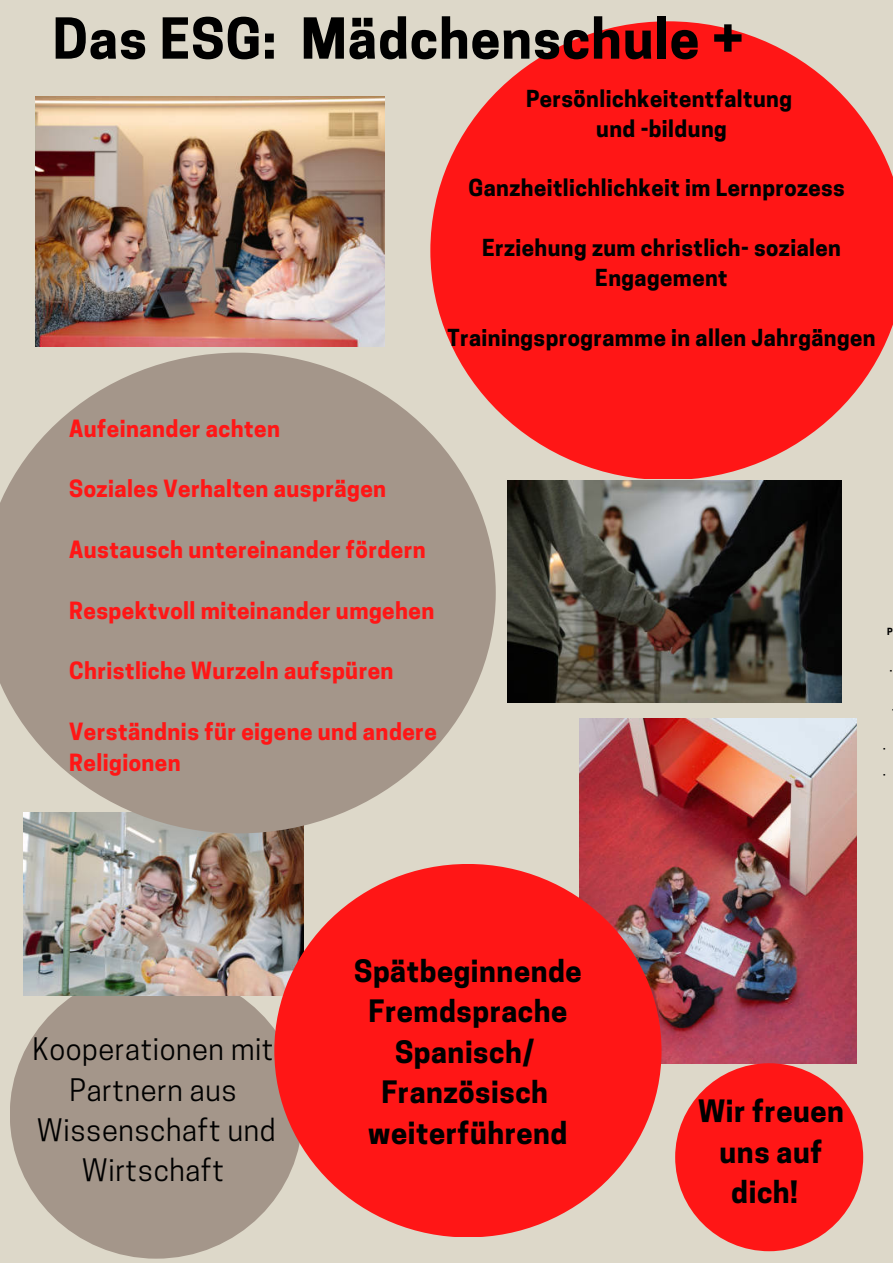
<style>
.page{position:relative;width:893px;height:1264px;background:#fff}
.page>*{position:absolute;margin:0;border:0;box-sizing:border-box;transform-origin:0 0}
.t1{font:700 52.95px "Cooper Hewitt";letter-spacing:.02em;color:#000}
.t2{font:29.1px/40.5px "Cooper Hewitt";letter-spacing:.02em;color:#000;text-align:center}
.t3{font:700 28.95px/40.5px "Cooper Hewitt";letter-spacing:.02em;color:#000;text-align:center}
.t4{font:700 22.35px/30.3px "Cooper Hewitt";letter-spacing:.02em;color:#ff1616}
.t5{font:700 22.05px/30px "Cooper Hewitt";letter-spacing:.02em;color:#000;text-align:center}
.t6{font:700 9.3px "Cooper Hewitt";color:#000}
</style>
<div class="page">
<div style="left:0;top:0;width:892px;height:1262px;background:#ddd8c9"></div>
<img style="left:579px;top:718px;width:277px;height:345px">
<img style="left:508px;top:480px;width:333px;height:222px">
<svg style="left:430px;top:21px;width:462px;height:457px;fill:#ff1616"></svg>
<div style="left:10px;top:970px;width:292px;height:288px;background:#a4968a;border-radius:50%"></div>
<img style="left:23px;top:833px;width:280px;height:162px">
<img style="left:36px;top:97px;width:348px;height:249px">
<svg style="left:0;top:352px;width:495px;height:481px;fill:#a4968a"></svg>
<div style="left:274px;top:864px;width:387px;height:372px;background:#ff1616;border-radius:50%"></div>
<div style="left:675px;top:1063px;width:188px;height:188px;background:#ff1616;border-radius:50%"></div>
<h1 class="t1" style="left:53px;top:7px;width:692px">Das ESG: Mädchenschule +</h1>
<p class="t5" style="left:526px;top:83px;width:267px">Persönlichkeitentfaltung und -bildung</p>
<p class="t5" style="left:468px;top:173px;width:378px">Ganzheitlichlichkeit im Lernprozess</p>
<p class="t5" style="left:482px;top:233px;width:360px">Erziehung zum christlich- sozialen<br>Engagement</p>
<p class="t5" style="left:447px;top:323px;width:430px">Trainingsprogramme in allen Jahrgängen</p>
<p class="t4" style="left:69px;top:413px;width:212px">Aufeinander achten</p>
<p class="t4" style="left:69px;top:474px;width:318px">Soziales Verhalten ausprägen</p>
<p class="t4" style="left:69px;top:534px;width:358px">Austausch untereinander fördern</p>
<p class="t4" style="left:69px;top:595px;width:366px">Respektvoll miteinander umgehen</p>
<p class="t4" style="left:69px;top:656px;width:326px">Christliche Wurzeln aufspüren</p>
<p class="t4" style="left:69px;top:716px;width:369px">Verständnis für eigene und andere<br>Religionen</p>
<p class="t6" style="left:887px;top:626px;width:7px">P</p>
<p class="t6" style="left:889px;top:665px;width:4px">·</p>
<p class="t6" style="left:883px;top:742px;width:4px">·</p>
<p class="t6" style="left:883px;top:768px;width:4px">·</p>
<h2 class="t2" style="left:32px;top:1028px;width:244px">Kooperationen mit<br>Partnern aus<br>Wissenschaft und<br>Wirtschaft</h2>
<p class="t3" style="left:354px;top:950px;width:229px">Spätbeginnende<br>Fremdsprache<br>Spanisch/<br>Französisch weiterführend</p>
<p class="t3" style="left:698px;top:1091px;width:147px">Wir freuen uns auf dich!</p>
</div>
